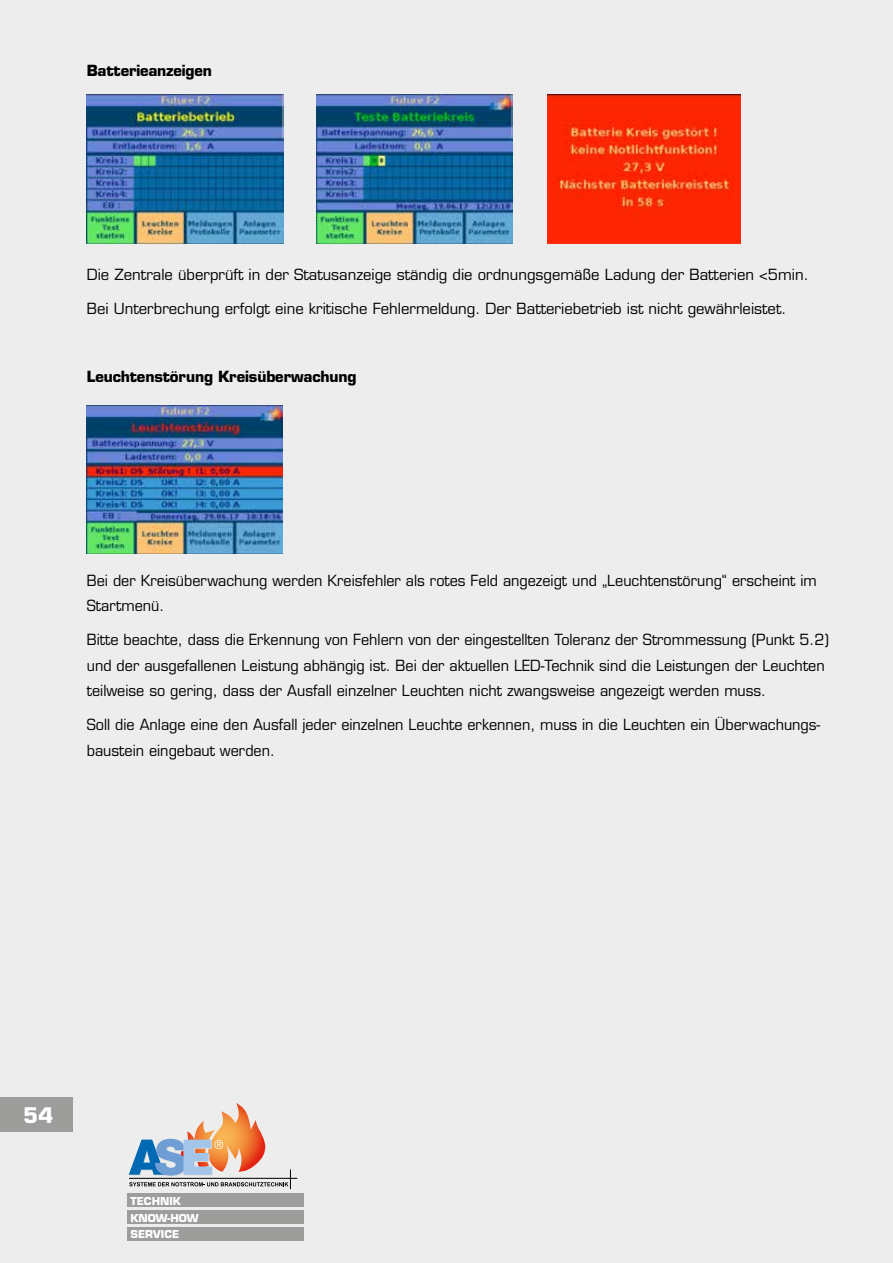
<style>
.page{position:relative;width:893px;height:1263px;background:#ededed}
.page>*{position:absolute;margin:0;border:0;box-sizing:border-box;transform-origin:0 0}
.t1{font:700 21px "Eurostile";color:#fff}
.t2{font:15px/25.5px "Eurostile";color:#000;scale:.96 1}
.t3{font:15px "Eurostile";color:#000}
.t4{font:700 15px "Eurostile";letter-spacing:-.01em;color:#000}
.t5{font:700 10.65px/16.8px "Eurostile";color:#fff}
</style>
<div class="page">
<svg style="left:129px;top:1103px;width:169px;height:86px"></svg>
<div style="left:128px;top:1194px;width:176px;height:13px;background:#9d9d9c"></div>
<div style="left:128px;top:1211px;width:176px;height:13px;background:#9d9d9c"></div>
<div style="left:128px;top:1227px;width:176px;height:14px;background:#9d9d9c"></div>
<div style="left:0;top:1097px;width:72px;height:34px;background:#9d9d9c"></div>
<img style="left:87px;top:95px;width:196px;height:148px">
<img style="left:316px;top:95px;width:196px;height:148px">
<img style="left:548px;top:95px;width:192px;height:148px">
<img style="left:87px;top:405px;width:196px;height:149px">
<p class="t4" style="left:87px;top:61px;width:127px">Batterieanzeigen</p>
<p class="t3" style="left:87px;top:265px;width:723px">Die Zentrale überprüft in der Statusanzeige ständig die ordnungsgemäße Ladung der Batterien &lt;5min.</p>
<p class="t3" style="left:87px;top:299px;width:701px">Bei Unterbrechung erfolgt eine kritische Fehlermeldung. Der Batteriebetrieb ist nicht gewährleistet.</p>
<p class="t4" style="left:87px;top:367px;width:271px">Leuchtenstörung Kreisüberwachung</p>
<p class="t2" style="left:87px;top:568px;width:762px">Bei der Kreisüberwachung werden Kreisfehler als rotes Feld angezeigt und „Leuchtenstörung“ erscheint im<br>Startmenü.</p>
<p class="t2" style="left:87px;top:627px;width:774px">Bitte beachte, dass die Erkennung von Fehlern von der eingestellten Toleranz der Strommessung (Punkt 5.2) und der ausgefallenen Leistung abhängig ist. Bei der aktuellen LED-Technik sind die Leistungen der Leuchten teilweise so gering, dass der Ausfall einzelner Leuchten nicht zwangsweise angezeigt werden muss.</p>
<p class="t2" style="left:87px;top:712px;width:766px">Soll die Anlage eine den Ausfall jeder einzelnen Leuchte erkennen, muss in die Leuchten ein Überwachungs&shy;baustein eingebaut werden.</p>
<h1 class="t1" style="left:23px;top:1102px;width:32px">54</h1>
<p class="t5" style="left:130px;top:1192px;width:70px">TECHNIK<br>KNOW-HOW<br>SERVICE</p>
</div>
